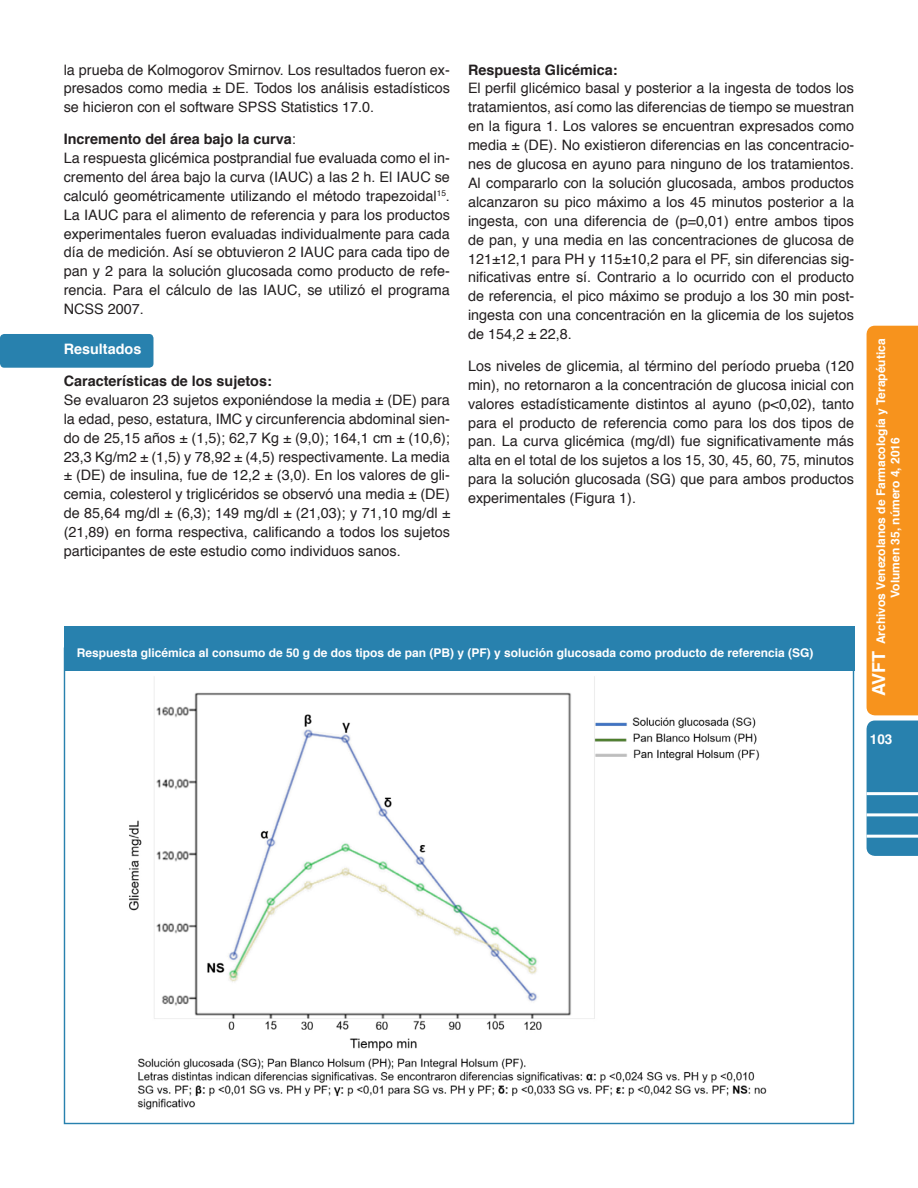
<style>
.page{position:relative;width:918px;height:1188px;background:#fff}
.page>*{position:absolute;margin:0;border:0;box-sizing:border-box;transform-origin:0 0}
.t1{font:14.4px/18.9px "Helvetica";color:#231f20;text-align:justify}
.t2{font:700 14.4px "Helvetica";color:#231f20}
.t3{font:700 14.4px "Helvetica";color:#fff}
.t4{font:700 13.5px "Helvetica";color:#fff}
.t5{font:700 12px/14.4px "Helvetica";color:#fff;text-align:center}
.s1{font-weight:400}
.s2{font-size:18px}
</style>
<div class="page">
<div style="left:867px;top:721px;width:51px;height:135px;background:#2881ae"></div>
<div style="left:867px;top:326px;width:51px;height:389px;background:#f7931d"></div>
<hr style="left:867px;top:835px;width:51px;height:3px;background:#fff">
<hr style="left:867px;top:813px;width:51px;height:3px;background:#fff">
<hr style="left:867px;top:792px;width:51px;height:3px;background:#fff">
<div style="left:0;top:334px;width:153px;height:34px;background:#2881ae;border-radius:4px"></div>
<img style="left:129px;top:676px;width:638px;height:434px">
<div style="left:64px;top:627px;width:790px;height:44px;background:#2881ae"></div>
<p class="t1" style="left:64px;top:61px;width:388px">la prueba de Kolmogorov Smirnov. Los resultados fueron ex&shy;presados como media ± DE. Todos los análisis estadísticos se hicieron con el software SPSS Statistics 17.0.</p>
<p class="t2" style="left:64px;top:127px;width:234px">Incremento del área bajo la curva<span class="s1">:</span></p>
<p class="t1" style="left:64px;top:149px;width:388px">La respuesta glicémica postprandial fue evaluada como el in&shy;cremento del área bajo la curva (IAUC) a las 2 h. El IAUC se calculó geométricamente utilizando el método trapezoidal<sup>15</sup>.<br>La IAUC para el alimento de referencia y para los productos experimentales fueron evaluadas individualmente para cada día de medición. Así se obtuvieron 2 IAUC para cada tipo de pan y 2 para la solución glucosada como producto de refe&shy;rencia. Para el cálculo de las IAUC, se utilizó el programa NCSS 2007.</p>
<p class="t3" style="left:64px;top:338px;width:79px">Resultados</p>
<p class="t2" style="left:64px;top:369px;width:210px">Características de los sujetos:</p>
<p class="t1" style="left:64px;top:391px;width:388px">Se evaluaron 23 sujetos exponiéndose la media ± (DE) para la edad, peso, estatura, IMC y circunferencia abdominal sien&shy;do de 25,15 años ± (1,5); 62,7 Kg ± (9,0); 164,1 cm ± (10,6); 23,3 Kg/m2 ± (1,5) y 78,92 ± (4,5) respectivamente. La media ± (DE) de insulina, fue de 12,2 ± (3,0). En los valores de gli&shy;cemia, colesterol y triglicéridos se observó una media ± (DE) de 85,64 mg/dl ± (6,3); 149 mg/dl ± (21,03); y 71,10 mg/dl ± (21,89) en forma respectiva, calificando a todos los sujetos participantes de este estudio como individuos sanos.</p>
<p class="t2" style="left:468px;top:58px;width:151px">Respuesta Glicémica:</p>
<p class="t1" style="left:468px;top:79px;width:388px">El perfil glicémico basal y posterior a la ingesta de todos los tratamientos, así como las diferencias de tiempo se muestran en la figura 1. Los valores se encuentran expresados como media ± (DE). No existieron diferencias en las concentracio&shy;nes de glucosa en ayuno para ninguno de los tratamientos.<br>Al compararlo con la solución glucosada, ambos productos alcanzaron su pico máximo a los 45 minutos posterior a la ingesta, con una diferencia de (p=0,01) entre ambos tipos de pan, y una media en las concentraciones de glucosa de 121±12,1 para PH y 115±10,2 para el PF, sin diferencias sig&shy;nificativas entre sí. Contrario a lo ocurrido con el producto de referencia, el pico máximo se produjo a los 30 min post&shy;ingesta con una concentración en la glicemia de los sujetos de 154,2 ± 22,8.</p>
<p class="t1" style="left:468px;top:357px;width:388px">Los niveles de glicemia, al término del período prueba (120 min), no retornaron a la concentración de glucosa inicial con valores estadísticamente distintos al ayuno (p&lt;0,02), tanto para el producto de referencia como para los dos tipos de pan. La curva glicémica (mg/dl) fue significativamente más alta en el total de los sujetos a los 15, 30, 45, 60, 75, minutos para la solución glucosada (SG) que para ambos productos experimentales (Figura 1).</p>
<p class="t5" style="left:77px;top:645px;width:738px">Respuesta glicémica al consumo de 50 g de dos tipos de pan (PB) y (PF) y solución glucosada como producto de referencia (SG)</p>
<p class="t5" style="left:874px;top:696px;width:359px;rotate:-90deg"><span class="s2">AVFT</span> Archivos Venezolanos de Farmacología y Terapéutica<br>Volumen 35, número 4, 2016</p>
<p class="t4" style="left:870px;top:729px;width:24px">103</p>
</div>
